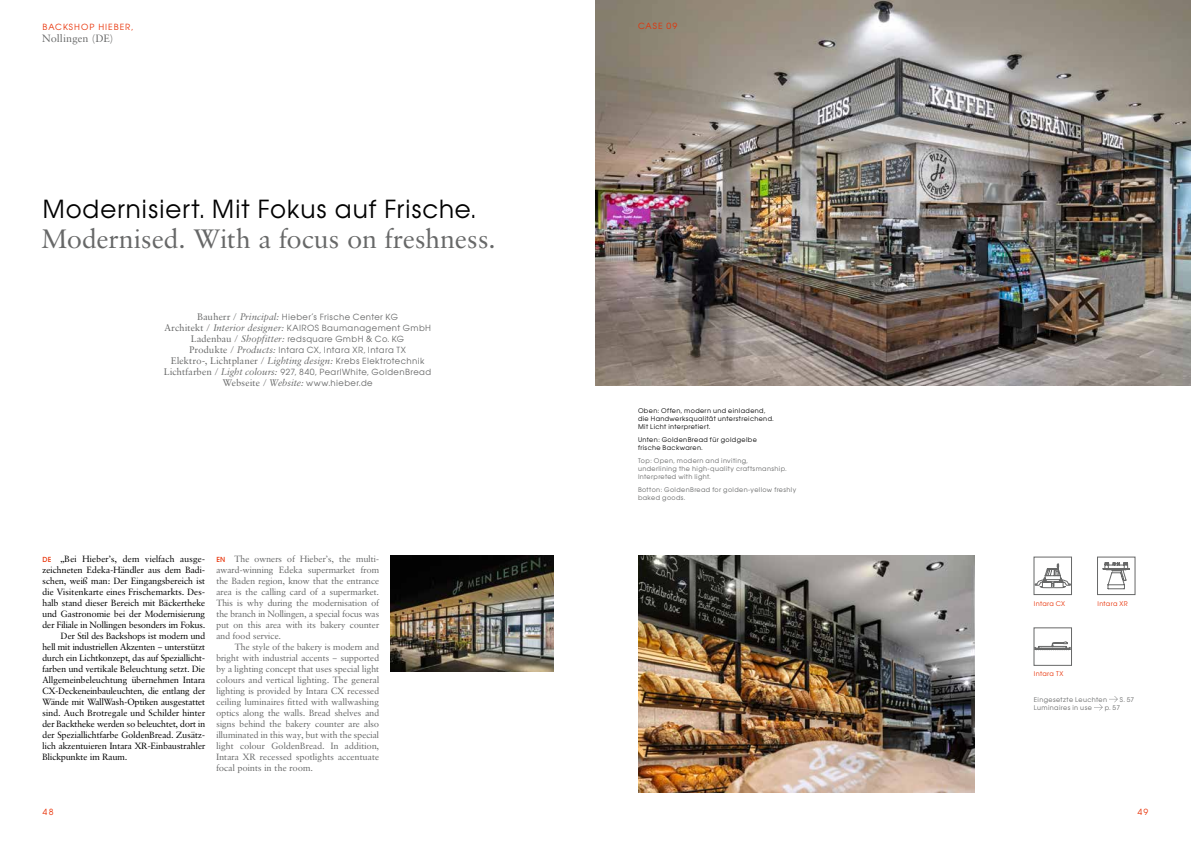
<style>
.page{position:relative;width:1191px;height:842px;background:#fff}
.page>*{position:absolute;margin:0;border:0;box-sizing:border-box;transform-origin:0 0}
.t1{font:26.5px "Sabon BQ";letter-spacing:.025em;color:#676868}
.t2{font:25px "Avant Garde SB";letter-spacing:.03em;color:#000}
.t3{font:10.5px "Sabon BQ";letter-spacing:.04em;color:#676868}
.t4{font:9.5px "Sabon B";letter-spacing:.045em;color:#676868}
.t5{font:9px "Sabon BQ";letter-spacing:.02em;color:#000}
.t6{font:9px/11px "Sabon BQ";letter-spacing:.03em;color:#676868;text-align:justify}
.t7{font:8.5px/11px "Avant Garde SB";letter-spacing:.045em;color:#676868;text-align:center}
.t8{font:8.5px "Avant Garde SB";letter-spacing:.12em;color:#e82d01}
.t9{font:6.5px/8px "Avant Garde SB";letter-spacing:.055em;color:#676868}
.t10{font:6.5px/8px "Avant Garde SB";letter-spacing:.055em;color:#000}
.t11{font:6.5px "Avant Garde SB";letter-spacing:.04em;color:#e82d01}
.s1{font-family:"Sabon B";font-size:9.5px}
.s2{font-family:"Sabon B";font-style:italic;font-size:9.5px}
.s3{font-style:italic}
.s4{font-family:"Avant Garde SB";font-size:8.5px}
.s5{font-family:"Avant Garde SB";font-weight:500;font-size:7px;color:#e82d01}
</style>
<div class="page">
<img style="left:595px;top:0;width:596px;height:386px">
<img style="left:390px;top:556px;width:163px;height:116px">
<img style="left:638px;top:556px;width:336px;height:237px">
<div style="left:1034px;top:557px;width:37px;height:38px;border:1px solid #676868"></div>
<svg style="left:1034px;top:564px;width:36px;height:24px"></svg>
<div style="left:1097px;top:557px;width:38px;height:38px;border:1px solid #676868"></div>
<svg style="left:1102px;top:562px;width:27px;height:27px"></svg>
<svg style="left:1109px;top:696px;width:8px;height:6px"></svg>
<svg style="left:1094px;top:704px;width:8px;height:6px"></svg>
<svg style="left:1034px;top:641px;width:36px;height:9px"></svg>
<p class="t8" style="left:43px;top:22px;width:92px">BACKSHOP HIEBER,</p>
<p class="t3" style="left:43px;top:33px;width:72px">Nollingen (DE)</p>
<h2 class="t2" style="left:43px;top:195px;width:434px">Modernisiert. Mit Fokus auf Frische.</h2>
<h1 class="t1" style="left:43px;top:223px;width:454px">Modernised. With a focus on freshness.</h1>
<p class="t7" style="left:164px;top:311px;width:268px"><span class="s1">Bauherr /</span> <span class="s2">Principal:</span> Hieber‘s Frische Center KG<br><span class="s1">Architekt /</span> <span class="s2">Interior designer:</span> KAIROS Baumanagement GmbH <span class="s1">Ladenbau /</span> <span class="s2">Shopfitter:</span> redsquare GmbH &amp; Co. KG<br><span class="s1">Produkte /</span> <span class="s2">Products:</span> Intara CX, Intara XR, Intara TX</p>
<p class="t4" style="left:171px;top:355px;width:255px">Elektro-, Lichtplaner / <span class="s3">Lighting design:</span> <span class="s4">Krebs Elektrotechnik</span></p>
<p class="t7" style="left:164px;top:366px;width:269px"><span class="s1">Lichtfarben /</span> <span class="s2">Light colours:</span> 927, 840, PearlWhite, GoldenBread<br><span class="s1">Webseite /</span> <span class="s2">Website:</span> www.hieber.de</p>
<p class="t5" style="left:43px;top:553px;width:164px"><span class="s5">DE</span> „Bei Hieber’s, dem vielfach ausge-</p>
<p class="t5" style="left:43px;top:564px;width:164px">zeichneten Edeka-Händler aus dem Badi-</p>
<p class="t5" style="left:43px;top:575px;width:164px">schen, weiß man: Der Eingangsbereich ist</p>
<p class="t5" style="left:43px;top:586px;width:164px">die Visitenkarte eines Frischemarkts. Des-</p>
<p class="t5" style="left:43px;top:597px;width:164px">halb stand dieser Bereich mit Bäckertheke</p>
<p class="t5" style="left:43px;top:608px;width:164px">und Gastronomie bei der Modernisierung</p>
<p class="t5" style="left:43px;top:619px;width:164px">der Filiale in Nollingen besonders im Fokus.</p>
<p class="t5" style="left:61px;top:630px;width:146px">Der Stil des Backshops ist modern und</p>
<p class="t5" style="left:43px;top:641px;width:164px">hell mit industriellen Akzenten – unterstützt</p>
<p class="t5" style="left:43px;top:652px;width:164px">durch ein Lichtkonzept, das auf Speziallicht-</p>
<p class="t5" style="left:43px;top:663px;width:164px">farben und vertikale Beleuchtung setzt. Die</p>
<p class="t5" style="left:43px;top:674px;width:164px">Allgemeinbeleuchtung übernehmen Intara</p>
<p class="t5" style="left:43px;top:685px;width:164px">CX-Deckeneinbauleuchten, die entlang der</p>
<p class="t5" style="left:43px;top:696px;width:164px">Wände mit WallWash-Optiken ausgestattet</p>
<p class="t5" style="left:43px;top:707px;width:164px">sind. Auch Brotregale und Schilder hinter</p>
<p class="t5" style="left:43px;top:718px;width:164px">der Backtheke werden so beleuchtet, dort in</p>
<p class="t5" style="left:43px;top:729px;width:164px">der Speziallichtfarbe GoldenBread. Zusätz-</p>
<p class="t5" style="left:43px;top:740px;width:164px">lich akzentuieren Intara XR-Einbaustrahler</p>
<p class="t5" style="left:43px;top:751px;width:86px">Blickpunkte im Raum.</p>
<p class="t6" style="left:216px;top:553px;width:164px"><span class="s5">EN</span> The owners of Hieber’s, the multi&shy;award-winning Edeka supermarket from the Baden region, know that the entrance area is the calling card of a supermarket.<br>This is why during the modernisation of the branch in Nollingen, a special focus was put on this area with its bakery counter and food service.</p>
<p class="t6" style="left:216px;top:641px;width:164px;text-indent:18px">The style of the bakery is modern and bright with industrial accents – supported by a lighting concept that uses special light colours and vertical lighting. The general lighting is provided by Intara CX recessed ceiling luminaires fitted with wallwashing optics along the walls. Bread shelves and signs behind the bakery counter are also illuminated in this way, but with the special light colour GoldenBread. In addition, Intara XR recessed spotlights accentuate focal points in the room.</p>
<p class="t8" style="left:638px;top:21px;width:41px">CASE 09</p>
<p class="t10" style="left:638px;top:406px;width:137px">Oben: Offen, modern und einladend, die Handwerksqualität unterstreichend.<br>Mit Licht interpretiert.</p>
<p class="t10" style="left:638px;top:435px;width:120px">Unten: GoldenBread für goldgelbe frische Backwaren.</p>
<p class="t9" style="left:638px;top:456px;width:150px">Top: Open, modern and inviting, underlining the high-quality craftsmanship.<br>Interpreted with light.</p>
<p class="t9" style="left:638px;top:485px;width:160px">Botton: GoldenBread for golden-yellow freshly baked goods.</p>
<p class="t11" style="left:1034px;top:600px;width:33px">Intara CX</p>
<p class="t11" style="left:1097px;top:600px;width:32px">Intara XR</p>
<p class="t11" style="left:1034px;top:670px;width:31px">Intara TX</p>
<p class="t9" style="left:1034px;top:695px;width:75px">Eingesetzte Leuchten</p>
<p class="t9" style="left:1119px;top:695px;width:16px">S. 57</p>
<p class="t9" style="left:1034px;top:703px;width:60px">Luminaires in use</p>
<p class="t9" style="left:1104px;top:703px;width:17px">p. 57</p>
<p class="t8" style="left:43px;top:807px;width:13px">48</p>
<p class="t8" style="left:1137px;top:807px;width:13px">49</p>
</div>
